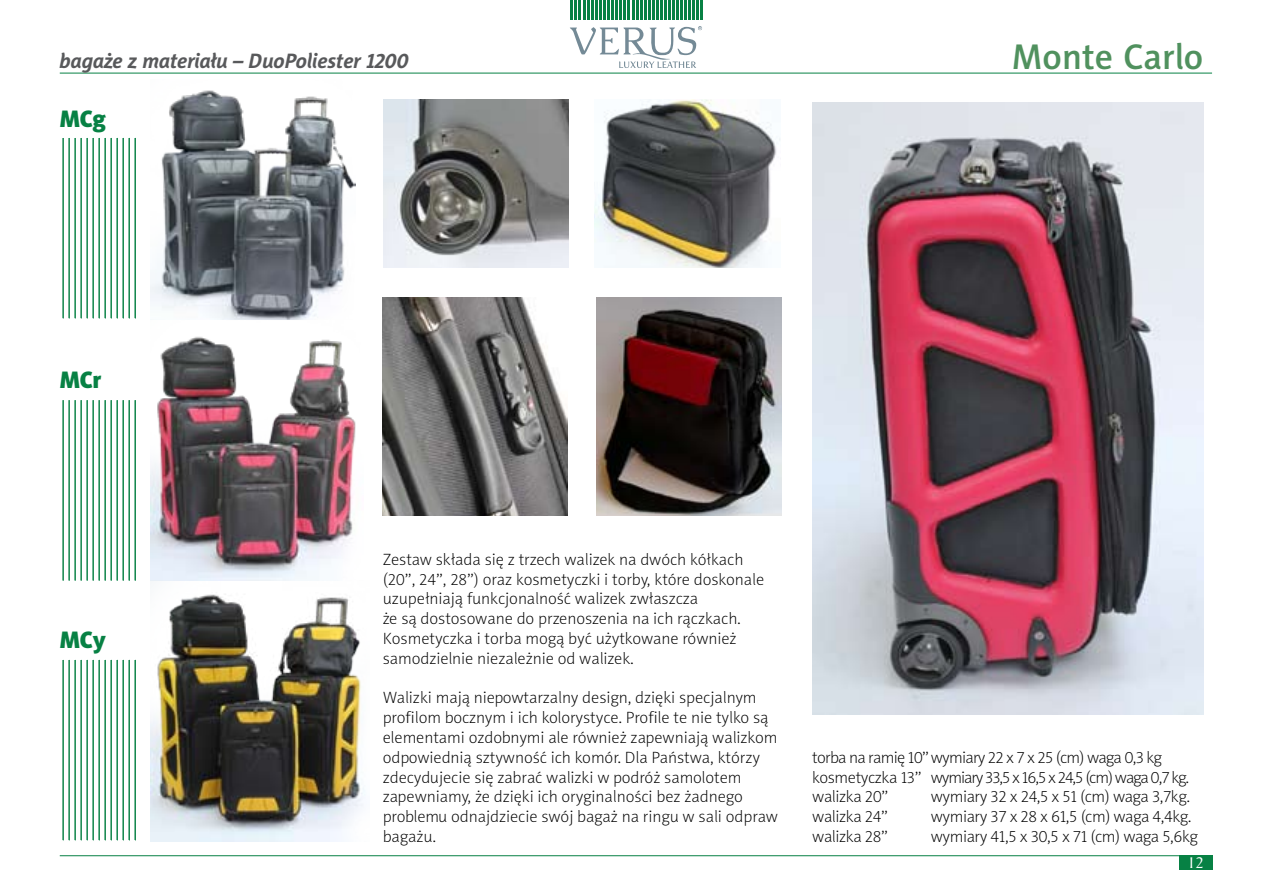
<style>
.page{position:relative;width:1263px;height:893px;background:#fff}
.page>*{position:absolute;margin:0;border:0;box-sizing:border-box;transform-origin:0 0}
.t1{font:36px "Naomi Sans EFN Medium";color:#50915e}
.t2{font:24px "Naomi Sans EFN Black";letter-spacing:-.02em;color:#078144}
.t3{font:italic 700 21px "Naomi Sans EFN";letter-spacing:-.01em;color:#58595b}
.t4{font:16.5px/19.8px "Naomi Sans EFN Thin";color:#000}
.t5{font:16.5px "Naomi Sans EFN Thin";letter-spacing:-.02em;color:#000}
.t6{font:16.5px/19.8px "Naomi Sans EFN Thin";letter-spacing:-.04em;color:#000}
.t7{font:16.5px "Baker Signet EU";color:#fff}
</style>
<div class="page">
<div style="left:1179px;top:856px;width:33px;height:14px;background:#078144"></div>
<hr style="left:60px;top:73px;width:1152px;height:1px;background:#078144">
<svg style="left:570px;top:26px;width:132px;height:42px"></svg>
<hr style="left:60px;top:855px;width:1152px;height:1px;background:#078144">
<svg style="left:571px;top:0;width:132px;height:19px"></svg>
<hr style="left:656px;top:0;width:3px;height:19px;background:#078144">
<img style="left:151px;top:90px;width:205px;height:230px">
<img style="left:151px;top:336px;width:205px;height:245px">
<img style="left:151px;top:581px;width:214px;height:261px">
<img style="left:812px;top:102px;width:391px;height:612px">
<img style="left:594px;top:100px;width:186px;height:168px">
<img style="left:384px;top:100px;width:185px;height:168px">
<img style="left:597px;top:297px;width:184px;height:219px">
<img style="left:383px;top:298px;width:185px;height:218px">
<svg style="left:62px;top:138px;width:2px;height:181px"></svg>
<svg style="left:68px;top:138px;width:2px;height:181px"></svg>
<svg style="left:74px;top:138px;width:2px;height:181px"></svg>
<svg style="left:80px;top:138px;width:2px;height:181px"></svg>
<svg style="left:86px;top:138px;width:2px;height:181px"></svg>
<svg style="left:92px;top:138px;width:2px;height:181px"></svg>
<svg style="left:98px;top:138px;width:2px;height:181px"></svg>
<svg style="left:104px;top:137px;width:2px;height:182px"></svg>
<svg style="left:110px;top:137px;width:2px;height:182px"></svg>
<svg style="left:116px;top:137px;width:2px;height:182px"></svg>
<svg style="left:122px;top:137px;width:2px;height:182px"></svg>
<svg style="left:128px;top:137px;width:2px;height:182px"></svg>
<svg style="left:134px;top:137px;width:2px;height:182px"></svg>
<svg style="left:62px;top:400px;width:2px;height:181px"></svg>
<svg style="left:68px;top:400px;width:2px;height:181px"></svg>
<svg style="left:74px;top:400px;width:2px;height:181px"></svg>
<svg style="left:80px;top:400px;width:2px;height:181px"></svg>
<svg style="left:86px;top:400px;width:2px;height:181px"></svg>
<svg style="left:92px;top:400px;width:2px;height:181px"></svg>
<svg style="left:98px;top:400px;width:2px;height:181px"></svg>
<svg style="left:104px;top:400px;width:2px;height:181px"></svg>
<svg style="left:110px;top:400px;width:2px;height:181px"></svg>
<svg style="left:116px;top:400px;width:2px;height:181px"></svg>
<svg style="left:122px;top:400px;width:2px;height:181px"></svg>
<svg style="left:128px;top:400px;width:2px;height:181px"></svg>
<svg style="left:134px;top:400px;width:2px;height:181px"></svg>
<svg style="left:62px;top:659px;width:2px;height:182px"></svg>
<svg style="left:68px;top:659px;width:2px;height:182px"></svg>
<svg style="left:74px;top:659px;width:2px;height:182px"></svg>
<svg style="left:80px;top:659px;width:2px;height:182px"></svg>
<svg style="left:86px;top:659px;width:2px;height:182px"></svg>
<svg style="left:92px;top:659px;width:2px;height:182px"></svg>
<svg style="left:98px;top:659px;width:2px;height:182px"></svg>
<svg style="left:104px;top:659px;width:2px;height:182px"></svg>
<svg style="left:110px;top:659px;width:2px;height:182px"></svg>
<svg style="left:116px;top:659px;width:2px;height:182px"></svg>
<svg style="left:122px;top:659px;width:2px;height:182px"></svg>
<svg style="left:128px;top:659px;width:2px;height:182px"></svg>
<svg style="left:134px;top:659px;width:2px;height:182px"></svg>
<p class="t3" style="left:60px;top:49px;width:351px">bagaże z materiału – DuoPoliester 1200</p>
<h1 class="t1" style="left:1012px;top:36px;width:193px">Monte Carlo</h1>
<h2 class="t2" style="left:60px;top:105px;width:48px">MCg</h2>
<h2 class="t2" style="left:60px;top:366px;width:43px">MCr</h2>
<h2 class="t2" style="left:60px;top:626px;width:48px">MCy</h2>
<p class="t4" style="left:383px;top:549px;width:383px">Zestaw składa się z trzech walizek na dwóch kółkach (20”, 24”, 28”) oraz kosmetyczki i torby, które doskonale uzupełniają funkcjonalność walizek zwłaszcza<br>że są dostosowane do przenoszenia na ich rączkach.<br>Kosmetyczka i torba mogą być użytkowane również samodzielnie niezależnie od walizek.</p>
<p class="t4" style="left:383px;top:688px;width:397px">Walizki mają niepowtarzalny design, dzięki specjalnym profilom bocznym i ich kolorystyce. Profile te nie tylko są elementami ozdobnymi ale również zapewniają walizkom odpowiednią sztywność ich komór. Dla Państwa, którzy zdecydujecie się zabrać walizki w podróż samolotem zapewniamy, że dzięki ich oryginalności bez żadnego problemu odnajdziecie swój bagaż na ringu w sali odpraw bagażu.</p>
<p class="t6" style="left:812px;top:747px;width:378px">torba na ramię 10” wymiary 22 x 7 x 25 (cm) waga 0,3 kg kosmetyczka 13” wymiary 33,5 x 16,5 x 24,5 (cm) waga 0,7 kg. walizka 20”</p>
<p class="t5" style="left:931px;top:788px;width:261px">wymiary 32 x 24,5 x 51 (cm) waga 3,7kg.</p>
<p class="t5" style="left:812px;top:807px;width:77px">walizka 24”</p>
<p class="t5" style="left:931px;top:807px;width:262px">wymiary 37 x 28 x 61,5 (cm) waga 4,4kg.</p>
<p class="t5" style="left:812px;top:827px;width:77px">walizka 28”</p>
<p class="t5" style="left:931px;top:827px;width:269px">wymiary 41,5 x 30,5 x 71 (cm) waga 5,6kg</p>
<p class="t7" style="left:1187px;top:853px;width:19px">12</p>
</div>
